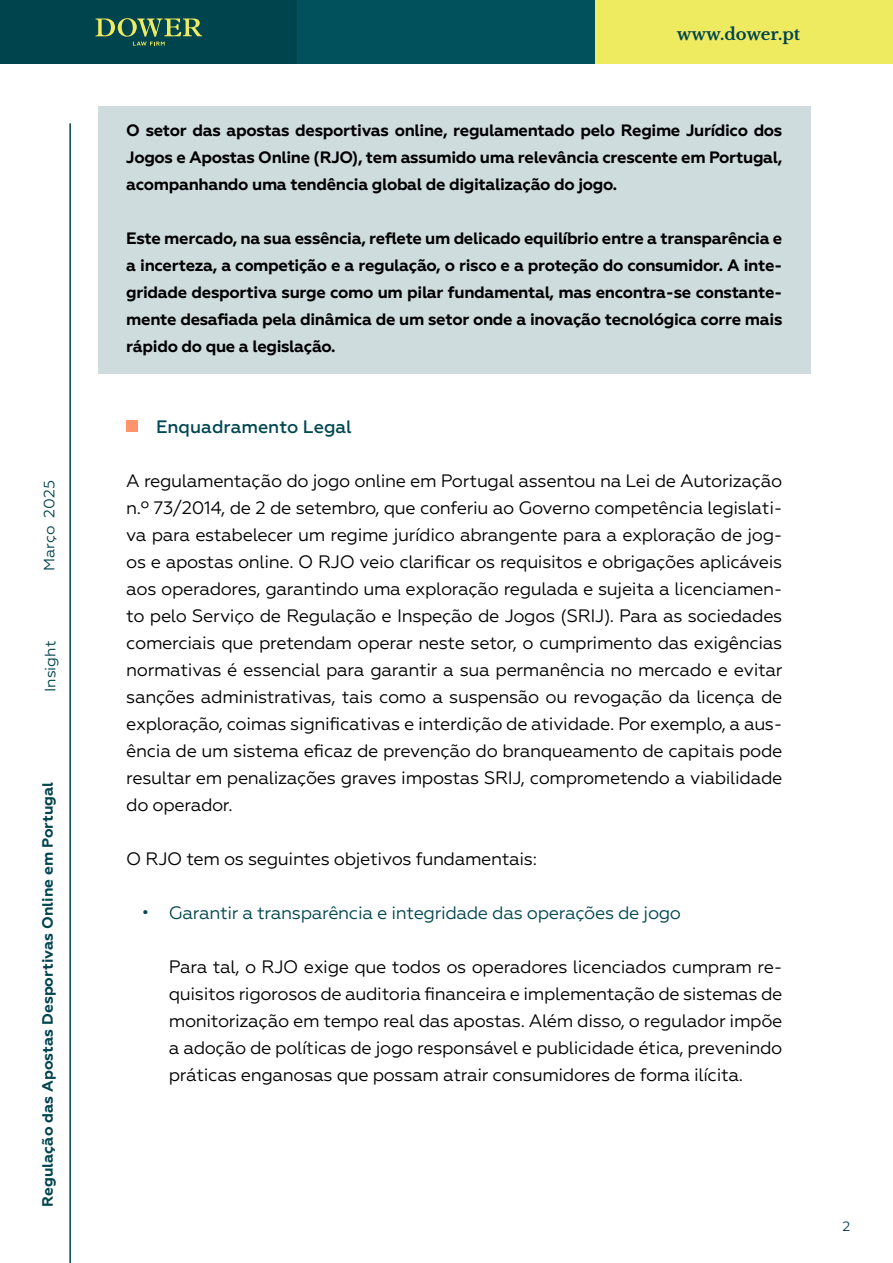
<style>
.page{position:relative;width:893px;height:1263px;background:#fff}
.page>*{position:absolute;margin:0;border:0;box-sizing:border-box;transform-origin:0 0}
.t1{font:18px/27px "Geometria";letter-spacing:-.02em;color:#000;text-align:justify}
.t2{font:18px "Geometria";letter-spacing:-.02em;color:#00464e}
.t3{font:500 18px "Geometria";color:#004751}
.t4{font:700 16.5px/27px "Geometria";letter-spacing:-.02em;color:#000;text-align:justify}
.t5{font:700 16.5px "Libre Baskerville";color:#00444d}
.t6{font:700 15px "Geometria";color:#00444e}
.t7{font:15px "Geometria";color:#00444d}
.t8{font:15px "Geometria";color:#00444e}
.t9{font:13.5px "Geometria";color:#00444d}
</style>
<div class="page">
<div style="left:0;top:0;width:298px;height:64px;background:#00444d"></div>
<div style="left:298px;top:0;width:297px;height:64px;background:#00515c"></div>
<div style="left:595px;top:0;width:298px;height:64px;background:#efeb61"></div>
<svg style="left:96px;top:18px;width:106px;height:28px"></svg>
<hr style="left:69px;top:123px;width:2px;height:1140px;background:#00444e">
<div style="left:98px;top:106px;width:712px;height:268px;background:#cfdcde"></div>
<div style="left:127px;top:421px;width:11px;height:11px;background:#ff946d"></div>
<p class="t7" style="left:41px;top:571px;width:92px;rotate:-90deg">Março 2025</p>
<p class="t8" style="left:42px;top:692px;width:53px;rotate:-90deg">Insight</p>
<p class="t6" style="left:39px;top:1206px;width:426px;rotate:-90deg">Regulação das Apostas Desportivas Online em Portugal</p>
<p class="t5" style="left:677px;top:24px;width:125px">www.dower.pt</p>
<p class="t4" style="left:126px;top:117px;width:658px">O setor das apostas desportivas online, regulamentado pelo Regime Jurídico dos Jogos e Apostas Online (RJO), tem assumido uma relevância crescente em Portugal, acompanhando uma tendência global de digitalização do jogo.</p>
<p class="t4" style="left:126px;top:225px;width:658px">Este mercado, na sua essência, reflete um delicado equilíbrio entre a transparência e a incerteza, a competição e a regulação, o risco e a proteção do consumidor. A inte&shy;gridade desportiva surge como um pilar fundamental, mas encontra-se constante&shy;mente desafiada pela dinâmica de um setor onde a inovação tecnológica corre mais rápido do que a legislação.</p>
<p class="t3" style="left:156px;top:416px;width:197px">Enquadramento Legal</p>
<p class="t1" style="left:126px;top:467px;width:658px">A regulamentação do jogo online em Portugal assentou na Lei de Autorização n.º 73/2014, de 2 de setembro, que conferiu ao Governo competência legislati&shy;va para estabelecer um regime jurídico abrangente para a exploração de jog&shy;os e apostas online. O RJO veio clarificar os requisitos e obrigações aplicáveis aos operadores, garantindo uma exploração regulada e sujeita a licenciamen&shy;to pelo Serviço de Regulação e Inspeção de Jogos (SRIJ). Para as sociedades comerciais que pretendam operar neste setor, o cumprimento das exigências normativas é essencial para garantir a sua permanência no mercado e evitar sanções administrativas, tais como a suspensão ou revogação da licença de exploração, coimas significativas e interdição de atividade. Por exemplo, a aus&shy;ência de um sistema eficaz de prevenção do branqueamento de capitais pode resultar em penalizações graves impostas SRIJ, comprometendo a viabilidade do operador.</p>
<p class="t1" style="left:126px;top:845px;width:412px">O RJO tem os seguintes objetivos fundamentais:</p>
<p class="t2" style="left:142px;top:902px;width:541px">• Garantir a transparência e integridade das operações de jogo</p>
<p class="t1" style="left:169px;top:953px;width:615px">Para tal, o RJO exige que todos os operadores licenciados cumpram re&shy;quisitos rigorosos de auditoria financeira e implementação de sistemas de monitorização em tempo real das apostas. Além disso, o regulador impõe a adoção de políticas de jogo responsável e publicidade ética, prevenindo práticas enganosas que possam atrair consumidores de forma ilícita.</p>
<p class="t9" style="left:842px;top:1218px;width:9px">2</p>
</div>
